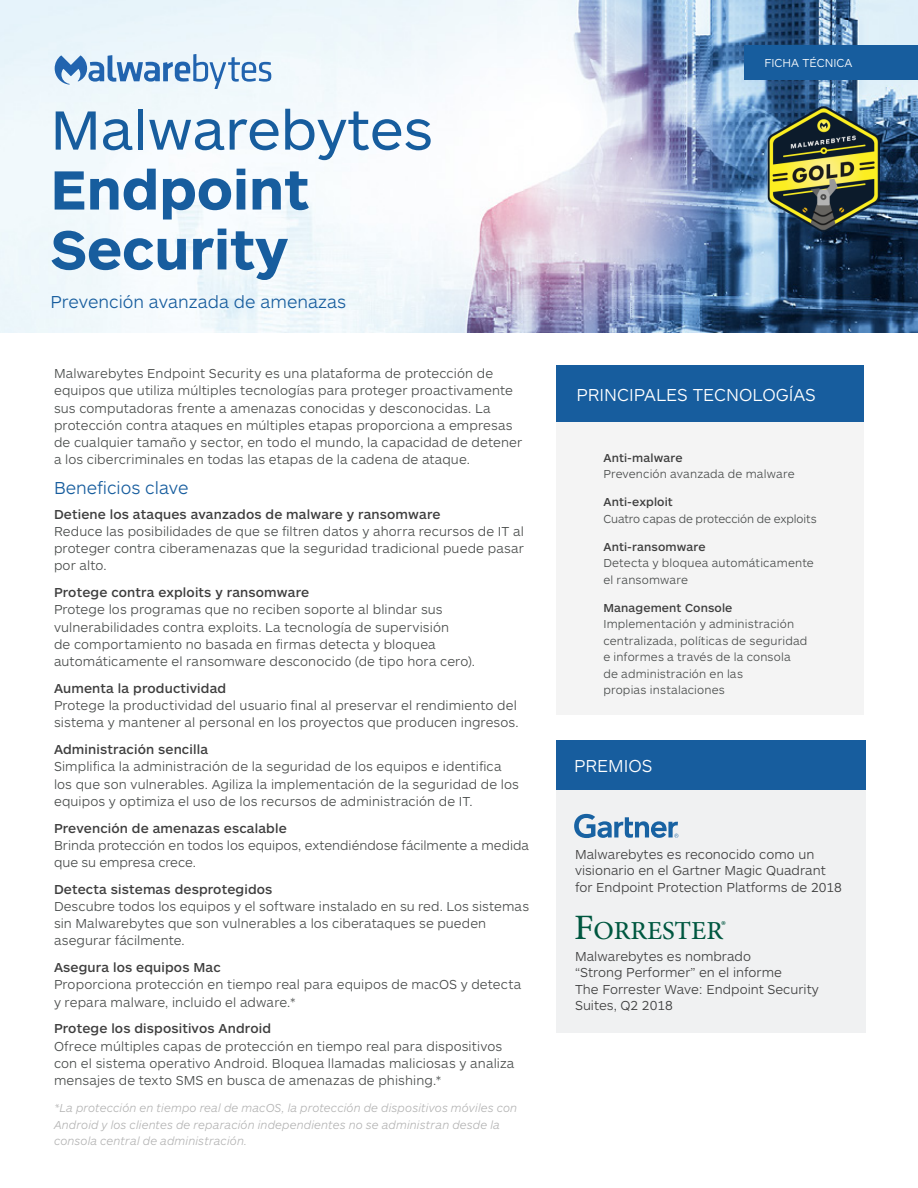
<style>
.page{position:relative;width:918px;height:1188px;background:#fff}
.page>*{position:absolute;margin:0;border:0;box-sizing:border-box;transform-origin:0 0}
.t1{font:700 57.3px/59.8px "ARS Maquette Pro";color:#175d9e}
.t2{font:36.3px "Adobe Arabic";color:#005740}
.t3{font:300 18px "ARS Maquette Pro";color:#175d9e}
.t4{font:300 18px "ARS Maquette Pro";color:#fff}
.Body_Copy{font:300 13.5px/17.2px "ARS Maquette Pro";letter-spacing:.01em;color:#484b4a}
.t5{font:500 13.5px "ARS Maquette Pro";letter-spacing:.01em;color:#3e3e3e}
.Paragraph_Style_1{font:300 13.5px/16.2px "ARS Maquette Pro";color:#3e3e3e}
.Citation{font:italic 300 12px/16.5px "ARS Maquette Pro";letter-spacing:.005em;color:#b3b3b3}
.Sidebar_-_H2{font:300 12px/16.5px "ARS Maquette Pro";letter-spacing:.015em;color:#484b4a}
.Body_-_Sidebar{font:300 12px/16.5px "ARS Maquette Pro";letter-spacing:.01em;color:#484b4a}
.Sidebar_-_H2-2{font:500 12px "ARS Maquette Pro";letter-spacing:.01em;color:#3e3e3e}
.t6{font:300 12px "ARS Maquette Pro";color:#fff}
.s1{font-weight:400}
.s2{font-size:49.95px}
</style>
<div class="page">
<img style="left:0;top:0;width:918px;height:333px">
<svg style="left:55px;top:54px;width:216px;height:35px"></svg>
<div style="left:556px;top:415px;width:308px;height:299px;background:#f4f4f4"></div>
<div style="left:556px;top:366px;width:308px;height:56px;background:#175d9e"></div>
<div style="left:556px;top:789px;width:310px;height:244px;background:#f0f1f2"></div>
<div style="left:556px;top:741px;width:310px;height:49px;background:#175d9e"></div>
<svg style="left:574px;top:814px;width:104px;height:24px"></svg>
<div style="left:744px;top:45px;width:174px;height:35px;background:#175d9e"></div>
<img style="left:768px;top:106px;width:112px;height:125px">
<h1 class="t1" style="left:51px;top:97px;width:384px"><span class="s1">Malwarebytes<br></span>Endpoint<br>Security</h1>
<h2 class="t3" style="left:51px;top:291px;width:297px">Prevención avanzada de amenazas</h2>
<p class="Body_Copy" style="left:54px;top:364px;width:470px">Malwarebytes Endpoint Security es una plataforma de protección de equipos que utiliza múltiples tecnologías para proteger proactivamente sus computadoras frente a amenazas conocidas y desconocidas. La protección contra ataques en múltiples etapas proporciona a empresas de cualquier tamaño y sector, en todo el mundo, la capacidad de detener a los cibercriminales en todas las etapas de la cadena de ataque.</p>
<h2 class="t3" style="left:54px;top:476px;width:136px">Beneficios clave</h2>
<h3 class="t5" style="left:54px;top:505px;width:388px">Detiene los ataques avanzados de malware y ransomware</h3>
<p class="Body_Copy" style="left:54px;top:522px;width:472px;text-align:justify">Reduce las posibilidades de que se filtren datos y ahorra recursos de IT al proteger contra ciberamenazas que la seguridad tradicional puede pasar por alto.</p>
<h3 class="t5" style="left:54px;top:584px;width:257px">Protege contra exploits y ransomware</h3>
<p class="Body_Copy" style="left:54px;top:600px;width:422px">Protege los programas que no reciben soporte al blindar sus vulnerabilidades contra exploits. La tecnología de supervisión<br>de comportamiento no basada en firmas detecta y bloquea automáticamente el ransomware desconocido (de tipo hora cero).</p>
<h3 class="t5" style="left:54px;top:679px;width:174px">Aumenta la productividad</h3>
<p class="Body_Copy" style="left:54px;top:696px;width:466px">Protege la productividad del usuario final al preservar el rendimiento del sistema y mantener al personal en los proyectos que producen ingresos.</p>
<h3 class="t5" style="left:54px;top:741px;width:156px">Administración sencilla</h3>
<p class="Body_Copy" style="left:54px;top:757px;width:467px">Simplifica la administración de la seguridad de los equipos e identifica los que son vulnerables. Agiliza la implementación de la seguridad de los equipos y optimiza el uso de los recursos de administración de IT.</p>
<h3 class="t5" style="left:54px;top:819px;width:234px">Prevención de amenazas escalable</h3>
<p class="Body_Copy" style="left:54px;top:836px;width:477px">Brinda protección en todos los equipos, extendiéndose fácilmente a medida que su empresa crece.</p>
<h3 class="t5" style="left:54px;top:880px;width:220px">Detecta sistemas desprotegidos</h3>
<p class="Body_Copy" style="left:54px;top:897px;width:477px">Descubre todos los equipos y el software instalado en su red. Los sistemas sin Malwarebytes que son vulnerables a los ciberataques se pueden asegurar fácilmente.</p>
<h3 class="t5" style="left:54px;top:959px;width:168px">Asegura los equipos Mac</h3>
<p class="Body_Copy" style="left:54px;top:975px;width:469px">Proporciona protección en tiempo real para equipos de macOS y detecta y repara malware, incluido el adware.*</p>
<h3 class="t5" style="left:54px;top:1020px;width:219px">Protege los dispositivos Android</h3>
<p class="Body_Copy" style="left:54px;top:1037px;width:462px">Ofrece múltiples capas de protección en tiempo real para dispositivos con el sistema operativo Android. Bloquea llamadas maliciosas y analiza mensajes de texto SMS en busca de amenazas de phishing.*</p>
<p class="Citation" style="left:54px;top:1099px;width:465px">*La protección en tiempo real de macOS, la protección de dispositivos móviles con<br>Android y los clientes de reparación independientes no se administran desde la consola central de administración.</p>
<p class="t6" style="left:764px;top:55px;width:90px">FICHA TÉCNICA</p>
<p class="t4" style="left:576px;top:383px;width:241px">PRINCIPALES TECNOLOGÍAS</p>
<p class="Sidebar_-_H2-2" style="left:603px;top:450px;width:81px">Anti-malware</p>
<p class="Body_-_Sidebar" style="left:603px;top:465px;width:193px">Prevención avanzada de malware</p>
<p class="Sidebar_-_H2-2" style="left:603px;top:494px;width:71px">Anti-exploit</p>
<p class="Body_-_Sidebar" style="left:603px;top:510px;width:215px">Cuatro capas de protección de exploits</p>
<p class="Sidebar_-_H2-2" style="left:603px;top:539px;width:104px">Anti-ransomware</p>
<p class="Body_-_Sidebar" style="left:603px;top:554px;width:212px">Detecta y bloquea automáticamente el ransomware</p>
<p class="Sidebar_-_H2-2" style="left:603px;top:600px;width:130px">Management Console</p>
<p class="Sidebar_-_H2" style="left:603px;top:615px;width:205px">Implementación y administración centralizada, políticas de seguridad e informes a través de la consola de administración en las<br>propias instalaciones</p>
<p class="t4" style="left:574px;top:755px;width:80px">PREMIOS</p>
<p class="Paragraph_Style_1" style="left:575px;top:846px;width:269px">Malwarebytes es reconocido como un visionario en el Gartner Magic Quadrant for Endpoint Protection Platforms de 2018</p>
<p class="t2" style="left:574px;top:905px;width:153px"><span class="s2">F</span>ORRESTER<sup>®</sup></p>
<p class="Paragraph_Style_1" style="left:575px;top:948px;width:245px">Malwarebytes es nombrado<br>“Strong Performer” en el informe<br>The Forrester Wave: Endpoint Security<br>Suites, Q2 2018</p>
</div>
